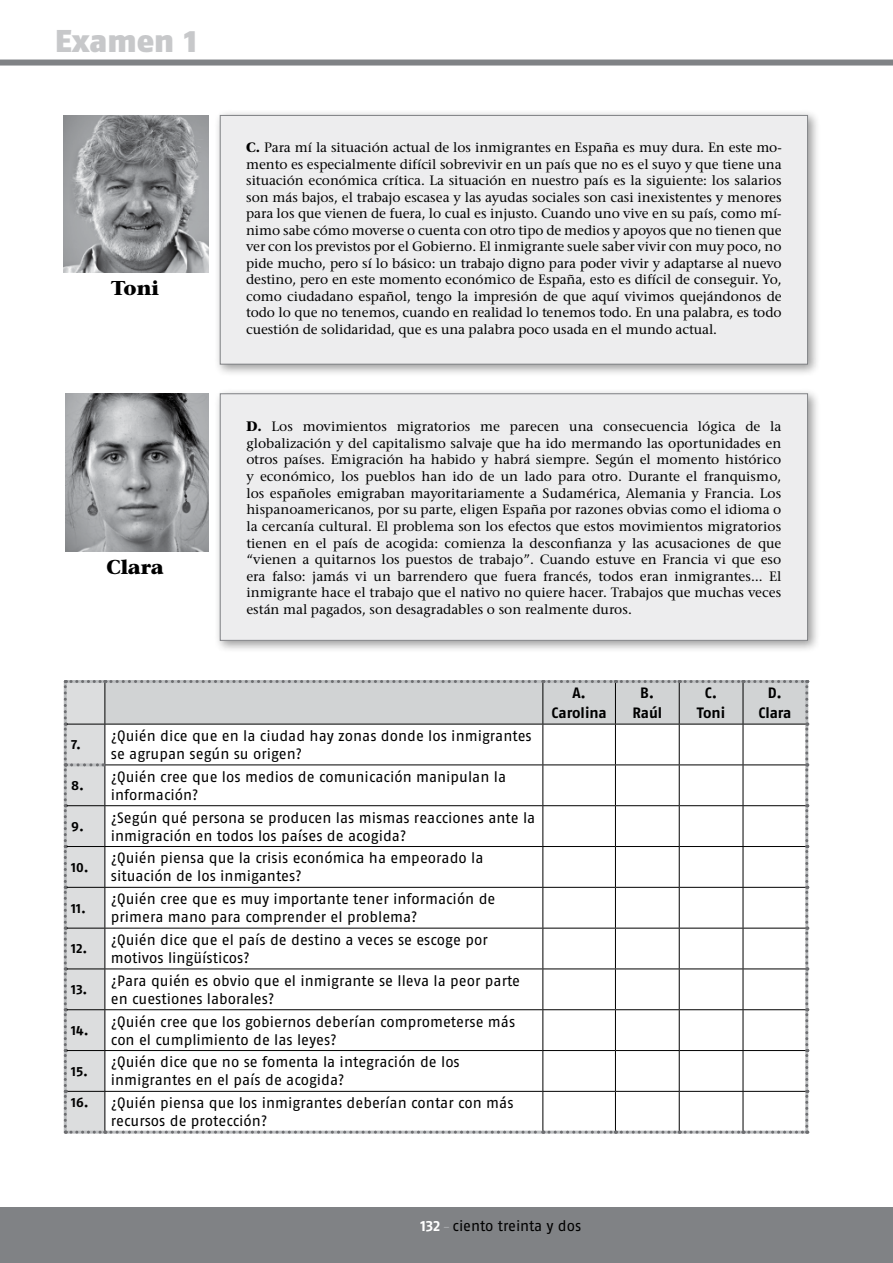
<style>
.page{position:relative;width:893px;height:1263px;background:#fff}
.page>*{position:absolute;margin:0;border:0;box-sizing:border-box;transform-origin:0 0}
.t1{font:900 31.5px "Fago No Lf";color:#c7c8ca}
.t2{font:700 21px "Stone Serif Itc T";color:#000}
.EX_TAULA_text_celes{font:15px/18px "Fago No Lf";color:#000}
.EX_TAULA_txt_celes_b{font:700 15px/19.8px "Fago No Lf";color:#000;text-align:center}
.t3{font:15px "Fago No";letter-spacing:-.005em;color:#000}
.t4{font:500 14.25px/16.5px "Stone Serif Itc T";letter-spacing:-.005em;color:#000;text-align:justify}
.EX_TAULA_text_celes-2{font:700 13.5px "Fago No Lf";color:#000}
.s1{font-weight:700}
.s2{font-weight:700;font-size:14.4px}
.s3{font-family:"Fago No Lf";font-weight:700;color:#fff}
.s4{font-size:13.5px;color:#a3a5a8}
</style>
<div class="page">
<div style="left:0;top:1208px;width:893px;height:55px;background:#808285"></div>
<div style="left:0;top:60px;width:893px;height:6px;background:#808285"></div>
<div style="left:214px;top:109px;width:606px;height:267px;background:#000;opacity:.4"></div>
<div style="left:220px;top:115px;width:587px;height:249px;background:#ededee"></div>
<div style="left:220px;top:115px;width:588px;height:249px;border:1px solid #808285"></div>
<img style="left:64px;top:115px;width:144px;height:157px">
<div style="left:214px;top:387px;width:606px;height:266px;background:#000;opacity:.4"></div>
<div style="left:220px;top:394px;width:587px;height:246px;background:#ededee"></div>
<div style="left:220px;top:393px;width:588px;height:248px;border:1px solid #808285"></div>
<img style="left:65px;top:394px;width:143px;height:157px">
<svg style="left:64px;top:680px;width:744px;height:454px"></svg>
<h1 class="t1" style="left:55px;top:22px;width:143px">Examen 1</h1>
<p class="t2" style="left:111px;top:276px;width:50px">Toni</p>
<p class="t2" style="left:106px;top:555px;width:59px">Clara</p>
<p class="t4" style="left:246px;top:139px;width:537px"><span class="s1">C.</span> Para mí la situación actual de los inmigrantes en España es muy dura. En este mo&shy;mento es especialmente difícil sobrevivir en un país que no es el suyo y que tiene una situación económica crítica. La situación en nuestro país es la siguiente: los salarios son más bajos, el trabajo escasea y las ayudas sociales son casi inexistentes y menores para los que vienen de fuera, lo cual es injusto. Cuando uno vive en su país, como mí&shy;nimo sabe cómo moverse o cuenta con otro tipo de medios y apoyos que no tienen que ver con los previstos por el Gobierno. El inmigrante suele saber vivir con muy poco, no pide mucho, pero sí lo básico: un trabajo digno para poder vivir y adaptarse al nuevo destino, pero en este momento económico de España, esto es difícil de conseguir. Yo, como ciudadano español, tengo la impresión de que aquí vivimos quejándonos de todo lo que no tenemos, cuando en realidad lo tenemos todo. En una palabra, es todo cuestión de solidaridad, que es una palabra poco usada en el mundo actual.</p>
<p class="t4" style="left:246px;top:418px;width:537px"><span class="s2">D.</span> Los movimientos migratorios me parecen una consecuencia lógica de la globalización y del capitalismo salvaje que ha ido mermando las oportunidades en otros países. Emigración ha habido y habrá siempre. Según el momento histórico y económico, los pueblos han ido de un lado para otro. Durante el franquismo, los españoles emigraban mayoritariamente a Sudamérica, Alemania y Francia. Los hispanoamericanos, por su parte, eligen España por razones obvias como el idioma o la cercanía cultural. El problema son los efectos que estos movimientos migratorios tienen en el país de acogida: comienza la desconfianza y las acusaciones de que “vienen a quitarnos los puestos de trabajo”. Cuando estuve en Francia vi que eso era falso: jamás vi un barrendero que fuera francés, todos eran inmigrantes… El inmigrante hace el trabajo que el nativo no quiere hacer. Trabajos que muchas veces están mal pagados, son desagradables o son realmente duros.</p>
<p class="EX_TAULA_txt_celes_b" style="left:552px;top:683px;width:57px">A.<br>Carolina</p>
<p class="EX_TAULA_txt_celes_b" style="left:640px;top:683px;width:16px">B.</p>
<p class="EX_TAULA_txt_celes_b" style="left:632px;top:703px;width:31px">Raúl</p>
<p class="EX_TAULA_txt_celes_b" style="left:697px;top:683px;width:30px">C.<br>Toni</p>
<p class="EX_TAULA_txt_celes_b" style="left:758px;top:683px;width:34px">D.<br>Clara</p>
<p class="EX_TAULA_text_celes-2" style="left:71px;top:737px;width:11px">7.</p>
<p class="EX_TAULA_text_celes" style="left:111px;top:726px;width:422px">¿Quién dice que en la ciudad hay zonas donde los inmigrantes se agrupan según su origen?</p>
<p class="EX_TAULA_text_celes-2" style="left:71px;top:777px;width:14px">8.</p>
<p class="EX_TAULA_text_celes" style="left:111px;top:767px;width:397px">¿Quién cree que los medios de comunicación manipulan la información?</p>
<p class="EX_TAULA_text_celes-2" style="left:71px;top:818px;width:14px">9.</p>
<p class="EX_TAULA_text_celes" style="left:111px;top:808px;width:426px">¿Según qué persona se producen las mismas reacciones ante la inmigración en todos los países de acogida?</p>
<p class="EX_TAULA_text_celes-2" style="left:71px;top:859px;width:19px">10.</p>
<p class="EX_TAULA_text_celes" style="left:111px;top:849px;width:374px">¿Quién piensa que la crisis económica ha empeorado la situación de los inmigantes?</p>
<p class="EX_TAULA_text_celes-2" style="left:71px;top:900px;width:16px">11.</p>
<p class="EX_TAULA_text_celes" style="left:111px;top:890px;width:386px">¿Quién cree que es muy importante tener información de primera mano para comprender el problema?</p>
<p class="EX_TAULA_text_celes-2" style="left:71px;top:941px;width:18px">12.</p>
<p class="EX_TAULA_text_celes" style="left:111px;top:930px;width:378px">¿Quién dice que el país de destino a veces se escoge por motivos lingüísticos?</p>
<p class="EX_TAULA_text_celes-2" style="left:71px;top:981px;width:18px">13.</p>
<p class="EX_TAULA_text_celes" style="left:111px;top:971px;width:411px">¿Para quién es obvio que el inmigrante se lleva la peor parte en cuestiones laborales?</p>
<p class="EX_TAULA_text_celes-2" style="left:71px;top:1022px;width:19px">14.</p>
<p class="EX_TAULA_text_celes" style="left:111px;top:1012px;width:406px">¿Quién cree que los gobiernos deberían comprometerse más con el cumplimiento de las leyes?</p>
<p class="EX_TAULA_text_celes-2" style="left:71px;top:1063px;width:18px">15.</p>
<p class="EX_TAULA_text_celes" style="left:111px;top:1053px;width:350px">¿Quién dice que no se fomenta la integración de los inmigrantes en el país de acogida?</p>
<p class="EX_TAULA_text_celes-2" style="left:71px;top:1094px;width:19px">16.</p>
<p class="EX_TAULA_text_celes" style="left:111px;top:1094px;width:404px">¿Quién piensa que los inmigrantes deberían contar con más recursos de protección?</p>
<p class="t3" style="left:420px;top:1217px;width:162px"><span class="s3">132</span> <span class="s4">-</span> ciento treinta y dos</p>
</div>
